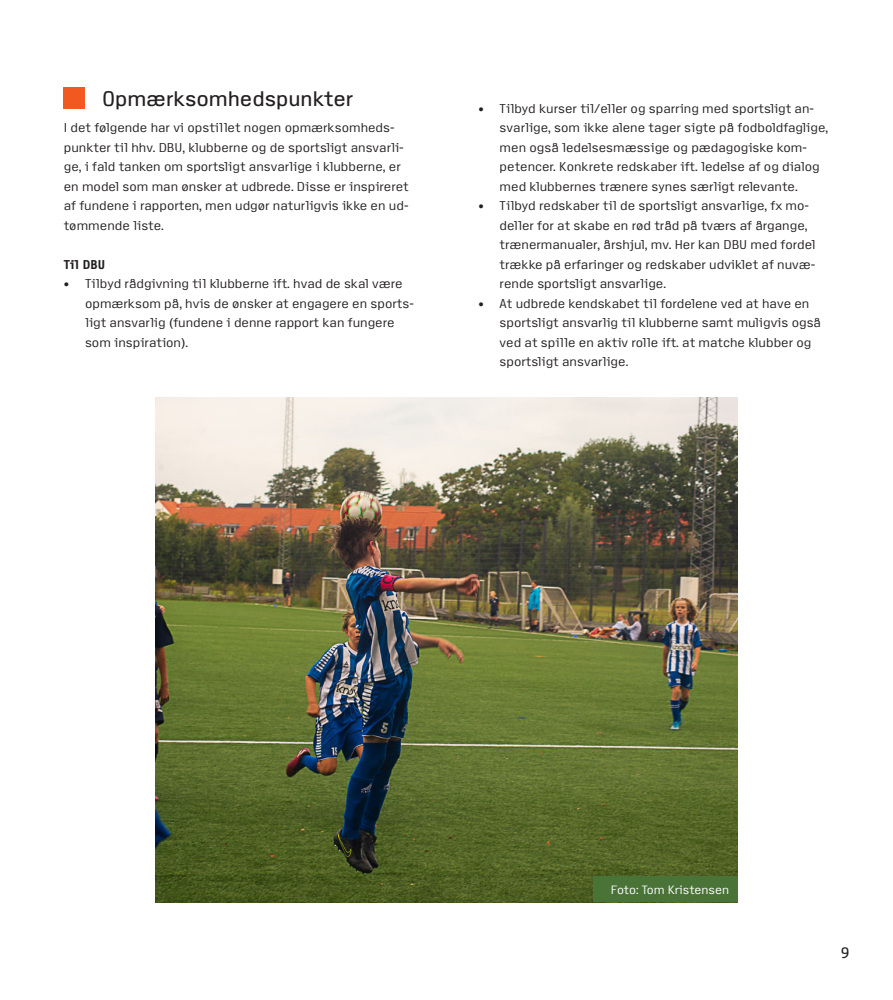
<style>
.page{position:relative;width:893px;height:1000px;background:#fff}
.page>*{position:absolute;margin:0;border:0;box-sizing:border-box;transform-origin:0 0}
.Rubrik{font:21px "Access";color:#231f20}
.t1{font:15px "Access";color:#231f20}
.Brødtekst{font:12.75px/19.5px "Access";color:#231f20}
.Brødtekst-2{font:700 12.75px "Access";color:#231f20}
.t2{font:12px "Access";color:#fff}
</style>
<div class="page">
<img style="left:155px;top:398px;width:583px;height:503px">
<div style="left:64px;top:87px;width:21px;height:21px;background:#f15921"></div>
<div style="left:593px;top:876px;width:145px;height:25px;background:#4a7337"></div>
<p class="Rubrik" style="left:102px;top:88px;width:253px">Opmærksomhedspunkter</p>
<p class="Brødtekst" style="left:64px;top:118px;width:347px">I det følgende har vi opstillet nogen opmærksomheds&shy;punkter til hhv. DBU, klubberne og de sportsligt ansvarli&shy;ge, i fald tanken om sportsligt ansvarlige i klubberne, er en model som man ønsker at udbrede. Disse er inspireret af fundene i rapporten, men udgør naturligvis ikke en ud&shy;tømmende liste.</p>
<p class="Brødtekst-2" style="left:64px;top:257px;width:43px">Til DBU</p>
<p class="Brødtekst" style="left:85px;top:274px;width:330px;text-indent:-21px">• Tilbyd rådgivning til klubberne ift. hvad de skal være opmærksom på, hvis de ønsker at engagere en sports&shy;ligt ansvarlig (fundene i denne rapport kan fungere som inspiration).</p>
<p class="Brødtekst" style="left:500px;top:98px;width:330px;text-indent:-21px">• Tilbyd kurser til/eller og sparring med sportsligt an&shy;svarlige, som ikke alene tager sigte på fodboldfaglige, men også ledelsesmæssige og pædagogiske kom&shy;petencer. Konkrete redskaber ift. ledelse af og dialog med klubbernes trænere synes særligt relevante.</p>
<p class="Brødtekst" style="left:500px;top:196px;width:317px;text-indent:-21px">• Tilbyd redskaber til de sportsligt ansvarlige, fx mo&shy;deller for at skabe en rød tråd på tværs af årgange, trænermanualer, årshjul, mv. Her kan DBU med fordel trække på erfaringer og redskaber udviklet af nuvæ&shy;rende sportsligt ansvarlige.</p>
<p class="Brødtekst" style="left:500px;top:293px;width:323px;text-indent:-21px">• At udbrede kendskabet til fordelene ved at have en sportsligt ansvarlig til klubberne samt muligvis også ved at spille en aktiv rolle ift. at matche klubber og sportsligt ansvarlige.</p>
<p class="t2" style="left:611px;top:882px;width:120px">Foto: Tom Kristensen</p>
<p class="t1" style="left:841px;top:945px;width:10px">9</p>
</div>
